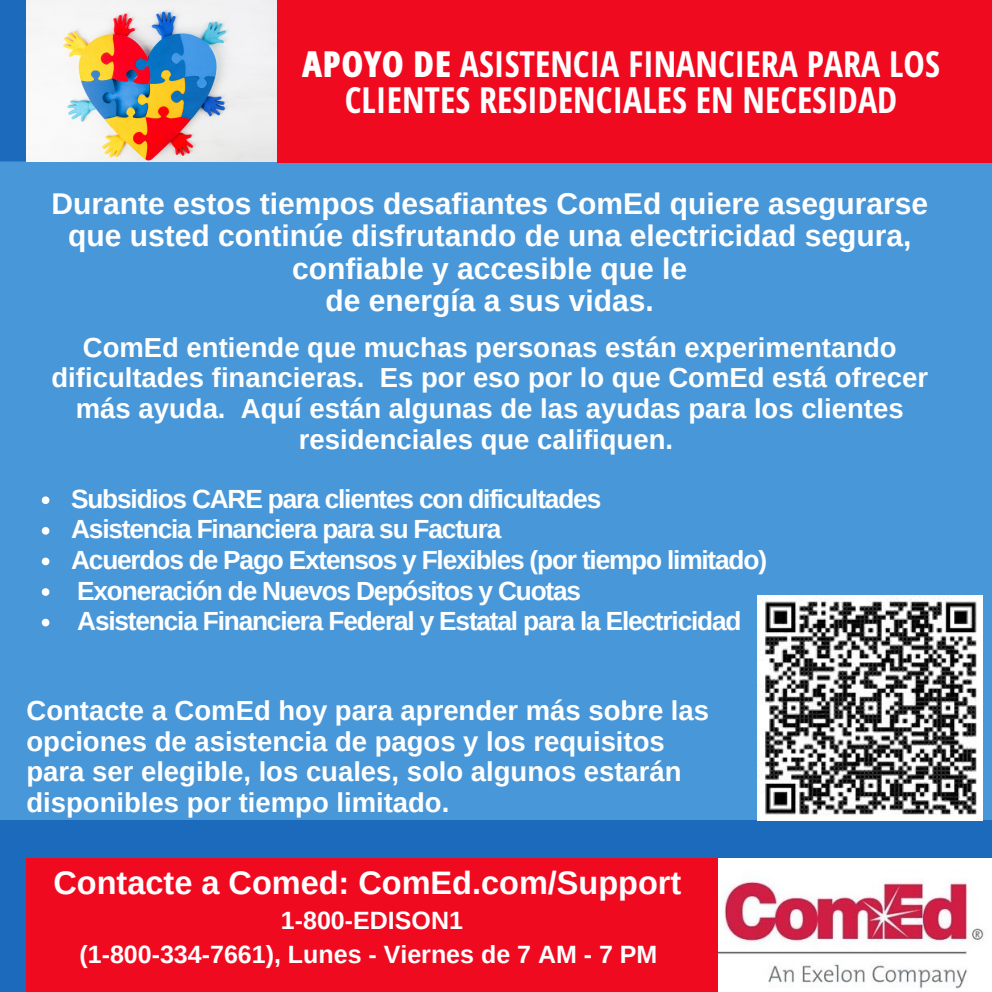
<style>
.page{position:relative;width:992px;height:992px;background:#4897d9}
.page>*{position:absolute;margin:0;border:0;box-sizing:border-box;transform-origin:0 0}
.t1{font:700 36px/36.2px "Open Sans Hebrew Condensed";color:#fff;text-align:center}
.t2{font:700 32.5px "Arimo";color:#fff}
.t3{font:700 30px/32.5px "Arimo";color:#fff;text-align:center}
.t4{font:700 27.5px/30.5px "Arimo";color:#fff;text-align:center}
.t5{font:700 26.25px/30.5px "Arimo";letter-spacing:-.045em;color:#fff}
.t6{font:700 25px/34.5px "Arimo";color:#fff;text-align:center}
.s1{font-weight:800}
</style>
<div class="page">
<div style="left:0;top:0;width:970px;height:137px;background:#1c6abb"></div>
<div style="left:277px;top:0;width:715px;height:163px;background:#f00a20"></div>
<div style="left:0;top:820px;width:992px;height:172px;background:#1c6abb"></div>
<img style="left:718px;top:858px;width:274px;height:134px">
<svg style="left:42px;top:496px;width:7px;height:8px"></svg>
<svg style="left:42px;top:527px;width:7px;height:8px"></svg>
<svg style="left:42px;top:558px;width:7px;height:7px"></svg>
<svg style="left:42px;top:588px;width:7px;height:8px"></svg>
<svg style="left:42px;top:619px;width:7px;height:7px"></svg>
<div style="left:27px;top:858px;width:691px;height:134px;background:#f00a20"></div>
<img style="left:26px;top:0;width:250px;height:161px">
<img style="left:757px;top:596px;width:225px;height:225px">
<h1 class="t1" style="left:302px;top:45px;width:639px"><span class="s1">APOYO DE</span> ASISTENCIA FINANCIERA PARA LOS<br>CLIENTES RESIDENCIALES EN NECESIDAD</h1>
<p class="t3" style="left:51px;top:187px;width:878px">Durante estos tiempos desafiantes ComEd quiere asegurarse que usted continúe disfrutando de una electricidad segura, confiable y accesible que le<br>de energía a sus vidas.</p>
<p class="t4" style="left:52px;top:332px;width:878px">ComEd entiende que muchas personas están experimentando dificultades financieras. Es por eso por lo que ComEd está ofrecer más ayuda. Aquí están algunas de las ayudas para los clientes residenciales que califiquen.</p>
<p class="t5" style="left:71px;top:483px;width:697px">Subsidios CARE para clientes con dificultades<br>Asistencia Financiera para su Factura<br>Acuerdos de Pago Extensos y Flexibles (por tiempo limitado)<br>Exoneración de Nuevos Depósitos y Cuotas<br>Asistencia Financiera Federal y Estatal para la Electricidad</p>
<p class="t4" style="left:26px;top:695px;width:684px;text-align:left">Contacte a ComEd hoy para aprender más sobre las opciones de asistencia de pagos y los requisitos para ser elegible, los cuales, solo algunos estarán disponibles por tiempo limitado.</p>
<p class="t2" style="left:54px;top:865px;width:629px">Contacte a Comed: ComEd.com/Support</p>
<p class="t6" style="left:79px;top:902px;width:579px">1-800-EDISON1<br>(1-800-334-7661), Lunes - Viernes de 7 AM - 7 PM</p>
</div>
